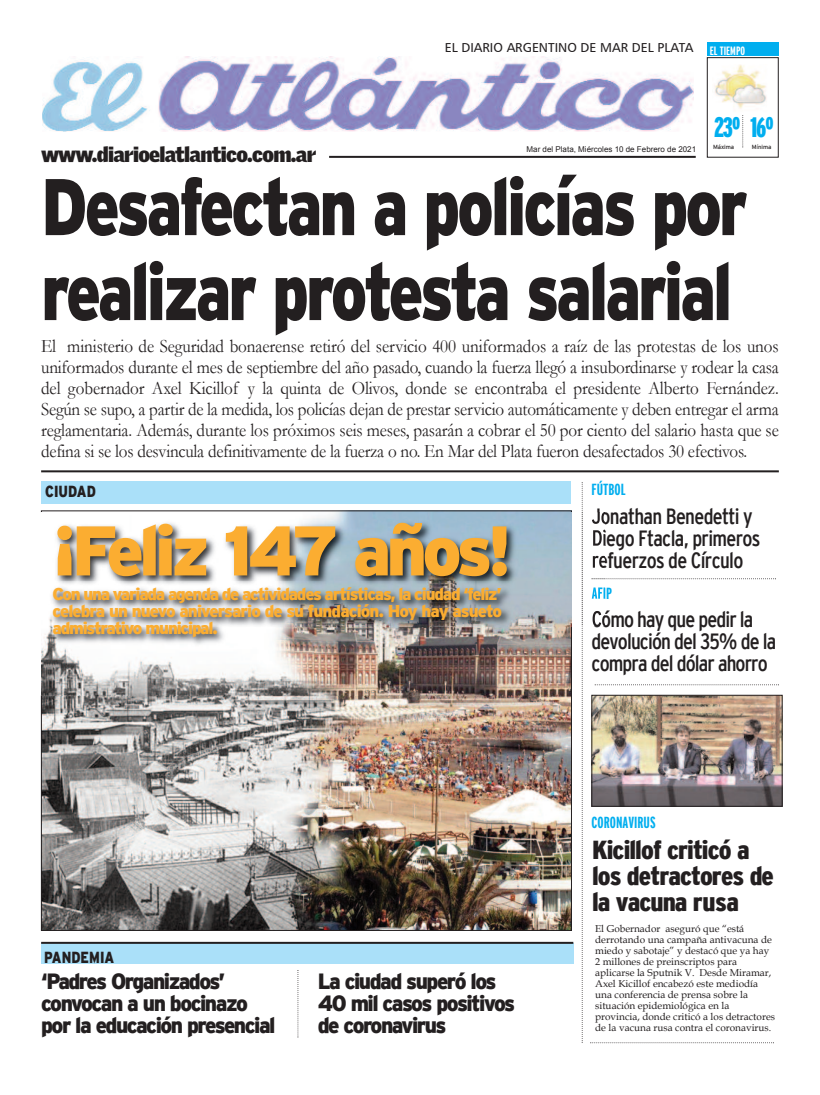
<style>
.page{position:relative;width:820px;height:1095px;background:#fff}
.page>*{position:absolute;margin:0;border:0;box-sizing:border-box;transform-origin:0 0}
.t1{font:900 80px/84.9px "Interstate";letter-spacing:-.05em;color:#231f20;scale:.81 1}
.t2{font:900 70px "Interstate";letter-spacing:-.07em;color:#fbad31}
.t3{font:900 extra-condensed 28px "Interstate";color:#00aeef}
.t4{font:900 condensed 26px/26px "Interstate";letter-spacing:-.035em;color:#231f20;scale:1.07 1}
.t5{font:condensed 22px/22px "Interstate";letter-spacing:-.03em;color:#231f20}
.t6{font:900 22px/22px "Interstate";letter-spacing:-.07em;color:#231f20;scale:.95 1}
.t7{font:900 21px "Griffith Gothic";letter-spacing:-.03em;color:#231f20}
.t8{font:19px/21px "Garamond";letter-spacing:-.015em;color:#231f20;text-align:justify;scale:.9 1}
.t9{font:900 17px/17px "Interstate";letter-spacing:-.07em;color:#fbad31;text-align:justify}
.t10{font:700 extra-condensed 16px "Interstate";color:#00aeef}
.t11{font:900 16px "Interstate";color:#231f20;scale:.8 1}
.t12{font:13px "Humanist 777 BT Roman B";color:#231f20}
.t13{font:700 extra-condensed 12px "Interstate";color:#fff}
.t14{font:10px/11px "Book Antiqua";color:#231f20}
.t15{font:8px "Arial";color:#231f20}
.t16{font:6px "Interstate";letter-spacing:-.005em;color:#231f20}
</style>
<div class="page">
<div style="left:41px;top:942px;width:532px;height:21px;background:#aae0f9"></div>
<img style="left:43px;top:626px;width:526px;height:302px">
<hr style="left:41px;top:941px;width:532px;height:2px;background:#231f20">
<hr style="left:41px;top:470px;width:737px;height:2px;background:#231f20">
<div style="left:41px;top:480px;width:529px;height:23px;background:#aae0f9"></div>
<svg style="left:594px;top:684px;width:184px;height:1px"></svg>
<img style="left:534px;top:512px;width:38px;height:114px">
<img style="left:56px;top:512px;width:478px;height:69px">
<svg style="left:581px;top:482px;width:1px;height:559px"></svg>
<svg style="left:591px;top:578px;width:184px;height:1px"></svg>
<svg style="left:592px;top:512px;width:12px;height:11px"></svg>
<img style="left:593px;top:530px;width:11px;height:16px">
<svg style="left:592px;top:555px;width:12px;height:12px"></svg>
<svg style="left:592px;top:587px;width:12px;height:11px"></svg>
<img style="left:592px;top:611px;width:12px;height:15px">
<svg style="left:297px;top:970px;width:1px;height:67px"></svg>
<img style="left:42px;top:56px;width:651px;height:75px">
<hr style="left:329px;top:156px;width:366px;height:2px;background:#231f20">
<div style="left:706px;top:57px;width:72px;height:100px;border:1px solid #231f20"></div>
<div style="left:706px;top:43px;width:72px;height:13px;background:#00aeef"></div>
<svg style="left:742px;top:115px;width:1px;height:32px"></svg>
<img style="left:714px;top:65px;width:52px;height:44px">
<img style="left:41px;top:626px;width:493px;height:69px">
<img style="left:49px;top:581px;width:485px;height:45px">
<img style="left:593px;top:696px;width:187px;height:108px">
<div style="left:591px;top:694px;width:191px;height:112px;border:1px solid #231f20"></div>
<p class="t12" style="left:444px;top:40px;width:250px">EL DIARIO ARGENTINO DE MAR DEL PLATA</p>
<p class="t13" style="left:709px;top:44px;width:37px">EL TIEMPO</p>
<h3 class="t3" style="left:713px;top:111px;width:61px">23º 16º</h3>
<p class="t7" style="left:41px;top:143px;width:276px">www.diarioelatlantico.com.ar</p>
<p class="t16" style="left:712px;top:143px;width:23px">Máxima</p>
<p class="t16" style="left:751px;top:143px;width:21px">Mínima</p>
<p class="t15" style="left:526px;top:145px;width:171px">Mar del Plata, Miércoles 10 de Febrero de 2021</p>
<h1 class="t1" style="left:41px;top:164px;width:873px">Desafectan a policías por realizar protesta salarial</h1>
<p class="t8" style="left:41px;top:336px;width:820px">El ministerio de Seguridad bonaerense retiró del servicio 400 uniformados a raíz de las protestas de los unos uniformados durante el mes de septiembre del año pasado, cuando la fuerza llegó a insubordinarse y rodear la casa del gobernador Axel Kicillof y la quinta de Olivos, donde se encontraba el presidente Alberto Fernández.<br>Según se supo, a partir de la medida, los policías dejan de prestar servicio automáticamente y deben entregar el arma reglamentaria. Además, durante los próximos seis meses, pasarán a cobrar el 50 por ciento del salario hasta que se defina si se los desvincula definitivamente de la fuerza o no. En Mar del Plata fueron desafectados 30 efectivos.</p>
<p class="t11" style="left:45px;top:482px;width:65px">CIUDAD</p>
<h2 class="t2" style="left:52px;top:510px;width:460px">¡Feliz 147 años!</h2>
<p class="t9" style="left:52px;top:585px;width:451px">Con una variada agenda de actividades artísticas, la ciudad ‘feliz’ celebra un nuevo aniversario de su fundación. Hoy hay asueto admistrativo municipal.</p>
<p class="t11" style="left:44px;top:948px;width:89px">PANDEMIA</p>
<p class="t6" style="left:41px;top:969px;width:248px">‘Padres Organizados’ convocan a un bocinazo por la educación presencial</p>
<p class="t6" style="left:318px;top:969px;width:209px">La ciudad superó los<br>40 mil casos positivos de coronavirus</p>
<p class="t10" style="left:591px;top:480px;width:36px">FÚTBOL</p>
<p class="t5" style="left:591px;top:504px;width:170px">Jonathan Benedetti y<br>Diego Ftacla, primeros refuerzos de Círculo</p>
<p class="t5" style="left:591px;top:607px;width:186px">Cómo hay que pedir la devolución del 35% de la compra del dólar ahorro</p>
<p class="t10" style="left:591px;top:813px;width:65px">CORONAVIRUS</p>
<h3 class="t4" style="left:592px;top:836px;width:171px">Kicillof criticó a los detractores de la vacuna rusa</h3>
<p class="t14" style="left:595px;top:923px;width:181px">El Gobernador aseguró que “está derrotando una campaña antivacuna de miedo y sabotaje” y destacó que ya hay 2 millones de preinscriptos para aplicarse la Sputnik V. Desde Miramar, Axel Kicillof encabezó este mediodía una conferencia de prensa sobre la situación epidemiológica en la provincia, donde criticó a los detractores de la vacuna rusa contra el coronavirus.</p>
</div>
